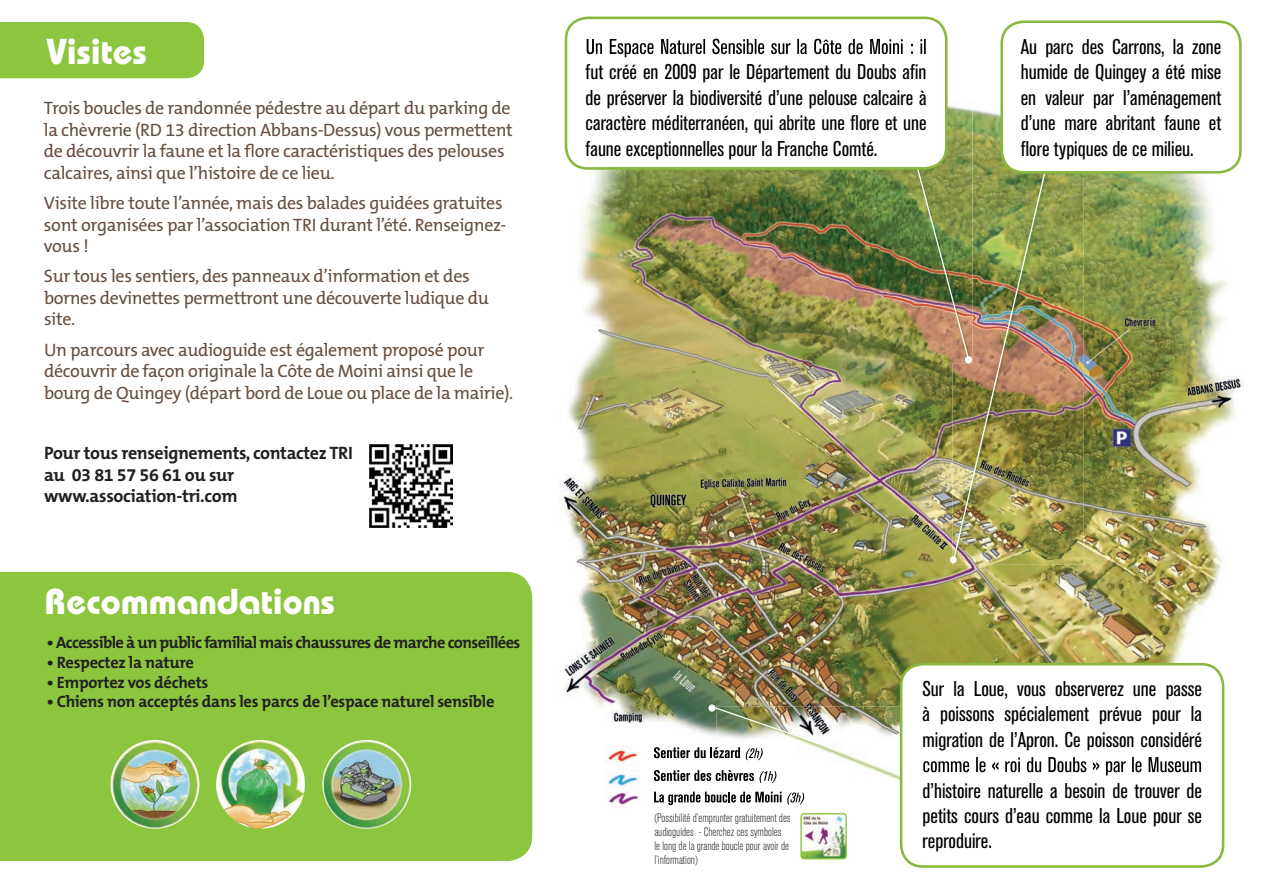
<style>
.page{position:relative;width:1263px;height:893px;background:#fff}
.page>*{position:absolute;margin:0;border:0;box-sizing:border-box;transform-origin:0 0}
.t1{font:700 51.45px "Euphemia UCAS";color:#fff}
.t2{font:700 36px "Bauhaus";color:#fff}
.t3{font:condensed 21.3px/25.5px "Akzidenz Grotesk Std";color:#000001;text-align:justify}
.t4{font:18px/21.6px "The Mix B5 Plain";letter-spacing:-.02em;color:#674e3f}
.t5{font:700 18px/21.6px "The Mix B7";letter-spacing:-.02em;color:#231f20}
.t6{font:700 16.5px "The Mix B7";letter-spacing:-.02em;color:#231f20}
.t7{font:700 16.5px "The Mix B7";letter-spacing:-.04em;color:#231f20}
.t8{font:300 condensed 12.3px/13.8px "Akzidenz Grotesk Std";color:#231f20}
</style>
<div class="page">
<div style="left:0;top:22px;width:204px;height:56px;background:#8bc63e"></div>
<div style="left:0;top:572px;width:532px;height:289px;background:#8bc63e"></div>
<img style="left:559px;top:53px;width:685px;height:728px">
<img style="left:952px;top:53px;width:132px;height:511px">
<img style="left:953px;top:53px;width:128px;height:508px">
<img style="left:889px;top:66px;width:83px;height:298px">
<img style="left:890px;top:66px;width:79px;height:295px">
<svg style="left:565px;top:17px;width:382px;height:153px"></svg>
<svg style="left:1000px;top:20px;width:242px;height:154px"></svg>
<svg style="left:587px;top:39px;width:339px;height:18px"></svg>
<svg style="left:900px;top:663px;width:324px;height:205px"></svg>
<svg style="left:923px;top:757px;width:278px;height:18px"></svg>
<svg style="left:654px;top:792px;width:127px;height:13px"></svg>
<svg style="left:787px;top:792px;width:17px;height:13px"></svg>
<img style="left:654px;top:706px;width:258px;height:77px">
<img style="left:604px;top:745px;width:43px;height:22px">
<img style="left:604px;top:769px;width:43px;height:38px">
<svg style="left:800px;top:813px;width:47px;height:46px"></svg>
<img style="left:111px;top:740px;width:88px;height:89px;border-radius:44px">
<img style="left:216px;top:740px;width:89px;height:89px;border-radius:44px">
<img style="left:370px;top:444px;width:83px;height:83px">
<img style="left:322px;top:740px;width:89px;height:89px;border-radius:44px">
<p class="t2" style="left:47px;top:29px;width:102px">Visites</p>
<p class="t4" style="left:44px;top:98px;width:470px">Trois boucles de randonnée pédestre au départ du parking de la chèvrerie (RD 13 direction Abbans-Dessus) vous permettent de découvrir la faune et la flore caractéristiques des pelouses calcaires, ainsi que l’histoire de ce lieu.</p>
<p class="t4" style="left:44px;top:193px;width:464px">Visite libre toute l’année, mais des balades guidées gratuites sont organisées par l’association TRI durant l’été. Renseignez&shy;vous !</p>
<p class="t4" style="left:44px;top:266px;width:446px">Sur tous les sentiers, des panneaux d’information et des bornes devinettes permettront une découverte ludique du site.</p>
<p class="t4" style="left:44px;top:339px;width:471px">Un parcours avec audioguide est également proposé pour découvrir de façon originale la Côte de Moini ainsi que le bourg de Quingey (départ bord de Loue ou place de la mairie).</p>
<p class="t5" style="left:44px;top:443px;width:311px">Pour tous renseignements, contactez TRI au 03 81 57 56 61 ou sur www.association-tri.com</p>
<p class="t2" style="left:45px;top:579px;width:292px">Recommandations</p>
<p class="t7" style="left:47px;top:634px;width:475px">• Accessible à un public familial mais chaussures de marche conseillées</p>
<p class="t6" style="left:47px;top:654px;width:149px">• Respectez la nature</p>
<p class="t6" style="left:47px;top:673px;width:163px">• Emportez vos déchets</p>
<p class="t6" style="left:47px;top:693px;width:449px">• Chiens non acceptés dans les parcs de l’espace naturel sensible</p>
<p class="t3" style="left:586px;top:60px;width:342px">fut créé en 2009 par le Département du Doubs afin de préserver la biodiversité d’une pelouse calcaire à caractère méditerranéen, qui abrite une flore et une faune exceptionnelles pour la Franche Comté.</p>
<p class="t3" style="left:1021px;top:34px;width:202px">Au parc des Carrons, la zone humide de Quingey a été mise en valeur par l’aménagement d’une mare abritant faune et flore typiques de ce milieu.</p>
<p class="t1" style="left:962px;top:305px;width:14px">.</p>
<p class="t1" style="left:947px;top:505px;width:14px">.</p>
<p class="t1" style="left:706px;top:653px;width:14px">.</p>
<p class="t8" style="left:654px;top:812px;width:138px">(Possibilité d’emprunter gratuitement des audioguides - Cherchez ces symboles<br>le long de la grande boucle pour avoir de l’information)</p>
<p class="t3" style="left:922px;top:676px;width:281px">Sur la Loue, vous observerez une passe à poissons spécialement prévue pour la migration de l’Apron. Ce poisson considéré</p>
<p class="t3" style="left:922px;top:778px;width:281px">d’histoire naturelle a besoin de trouver de petits cours d’eau comme la Loue pour se reproduire.</p>
</div>
